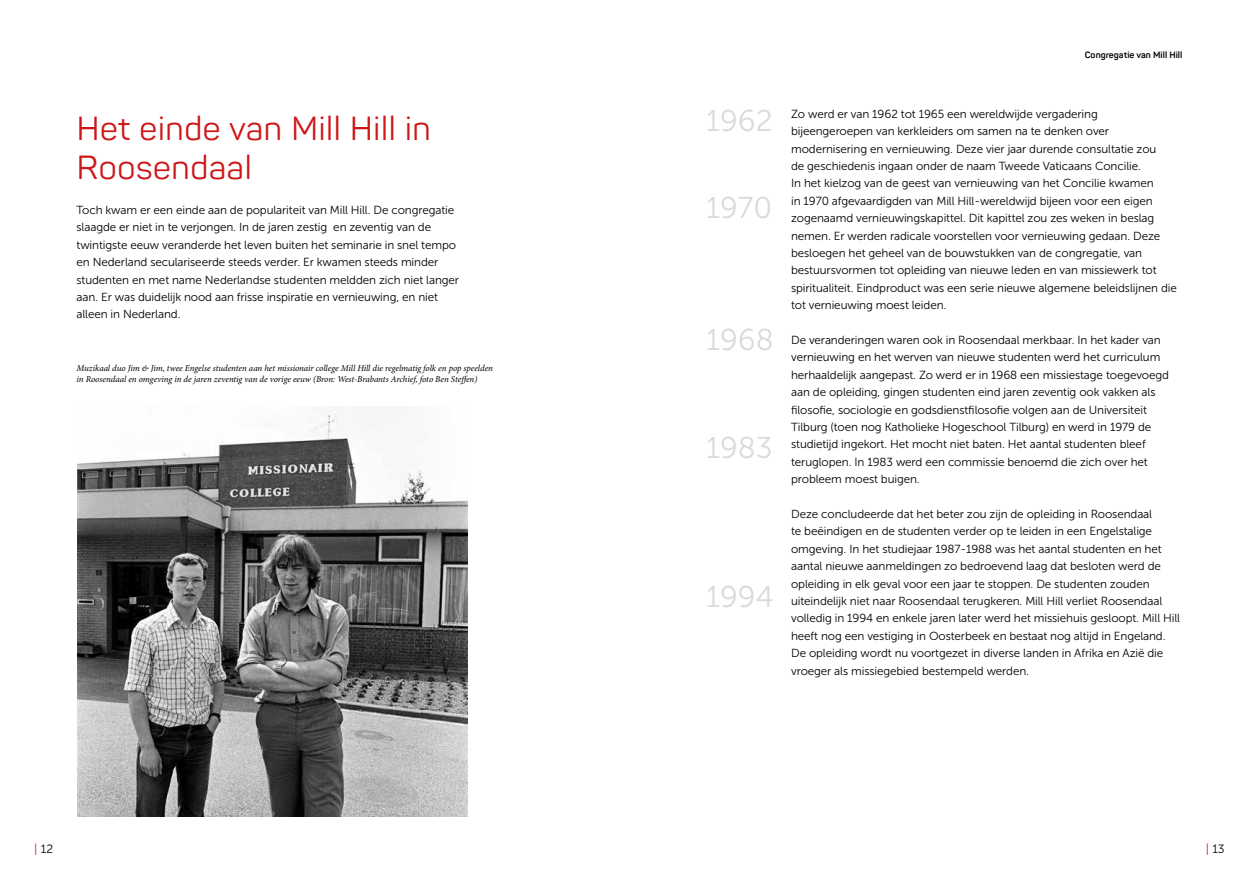
<style>
.page{position:relative;width:1259px;height:893px;background:#fff}
.page>*{position:absolute;margin:0;border:0;box-sizing:border-box;transform-origin:0 0}
.t1{font:33px/39.6px "Panton";color:#cd1719}
.t2{font:30px "Museo Sans 300";color:#dadada}
.t3{font:12px "Museo Sans 300";color:#000}
.t4{font:11.7px/17.4px "Museo Sans 300";letter-spacing:-.01em;color:#000}
.t5{font:italic 9px/11.4px "Minion Pro";letter-spacing:-.005em;color:#000}
.t6{font:700 9px "Panton";color:#000}
.s1{color:#cd1719}
</style>
<div class="page">
<img style="left:77px;top:410px;width:391px;height:406px">
<h1 class="t1" style="left:77px;top:108px;width:356px">Het einde van Mill Hill in<br>Roosendaal</h1>
<p class="t4" style="left:77px;top:201px;width:384px">Toch kwam er een einde aan de populariteit van Mill Hill. De congregatie slaagde er niet in te verjongen. In de jaren zestig en zeventig van de twintigste eeuw veranderde het leven buiten het seminarie in snel tempo en Nederland seculariseerde steeds verder. Er kwamen steeds minder studenten en met name Nederlandse studenten meldden zich niet langer aan. Er was duidelijk nood aan frisse inspiratie en vernieuwing, en niet alleen in Nederland.</p>
<p class="t5" style="left:77px;top:362px;width:418px">Muzikaal duo Jim &amp; Jim, twee Engelse studenten aan het missionair college Mill Hill die regelmatig folk en pop speelden in Roosendaal en omgeving in de jaren zeventig van de vorige eeuw (Bron: West-Brabants Archief, foto Ben Steffen)</p>
<p class="t6" style="left:1084px;top:49px;width:99px">Congregatie van Mill Hill</p>
<h2 class="t2" style="left:706px;top:105px;width:68px">1962</h2>
<h2 class="t2" style="left:706px;top:192px;width:68px">1970</h2>
<h2 class="t2" style="left:706px;top:323px;width:69px">1968</h2>
<h2 class="t2" style="left:706px;top:432px;width:68px">1983</h2>
<h2 class="t2" style="left:706px;top:581px;width:69px">1994</h2>
<p class="t4" style="left:791px;top:105px;width:387px">Zo werd er van 1962 tot 1965 een wereldwijde vergadering bijeengeroepen van kerkleiders om samen na te denken over modernisering en vernieuwing. Deze vier jaar durende consultatie zou<br>de geschiedenis ingaan onder de naam Tweede Vaticaans Concilie.<br>In het kielzog van de geest van vernieuwing van het Concilie kwamen<br>in 1970 afgevaardigden van Mill Hill-wereldwijd bijeen voor een eigen zogenaamd vernieuwingskapittel. Dit kapittel zou zes weken in beslag nemen. Er werden radicale voorstellen voor vernieuwing gedaan. Deze besloegen het geheel van de bouwstukken van de congregatie, van bestuursvormen tot opleiding van nieuwe leden en van missiewerk tot spiritualiteit. Eindproduct was een serie nieuwe algemene beleidslijnen die tot vernieuwing moest leiden.</p>
<p class="t4" style="left:791px;top:331px;width:379px">De veranderingen waren ook in Roosendaal merkbaar. In het kader van vernieuwing en het werven van nieuwe studenten werd het curriculum herhaaldelijk aangepast. Zo werd er in 1968 een missiestage toegevoegd aan de opleiding, gingen studenten eind jaren zeventig ook vakken als filosofie, sociologie en godsdienstfilosofie volgen aan de Universiteit Tilburg (toen nog Katholieke Hogeschool Tilburg) en werd in 1979 de studietijd ingekort. Het mocht niet baten. Het aantal studenten bleef teruglopen. In 1983 werd een commissie benoemd die zich over het probleem moest buigen.</p>
<p class="t4" style="left:791px;top:505px;width:390px">Deze concludeerde dat het beter zou zijn de opleiding in Roosendaal<br>te beëindigen en de studenten verder op te leiden in een Engelstalige omgeving. In het studiejaar 1987-1988 was het aantal studenten en het aantal nieuwe aanmeldingen zo bedroevend laag dat besloten werd de opleiding in elk geval voor een jaar te stoppen. De studenten zouden uiteindelijk niet naar Roosendaal terugkeren. Mill Hill verliet Roosendaal volledig in 1994 en enkele jaren later werd het missiehuis gesloopt. Mill Hill heeft nog een vestiging in Oosterbeek en bestaat nog altijd in Engeland.<br>De opleiding wordt nu voortgezet in diverse landen in Afrika en Azië die vroeger als missiegebied bestempeld werden.</p>
<p class="t3" style="left:34px;top:842px;width:20px"><span class="s1">|</span> 12</p>
<p class="t3" style="left:1205px;top:842px;width:20px"><span class="s1">|</span> 13</p>
</div>
